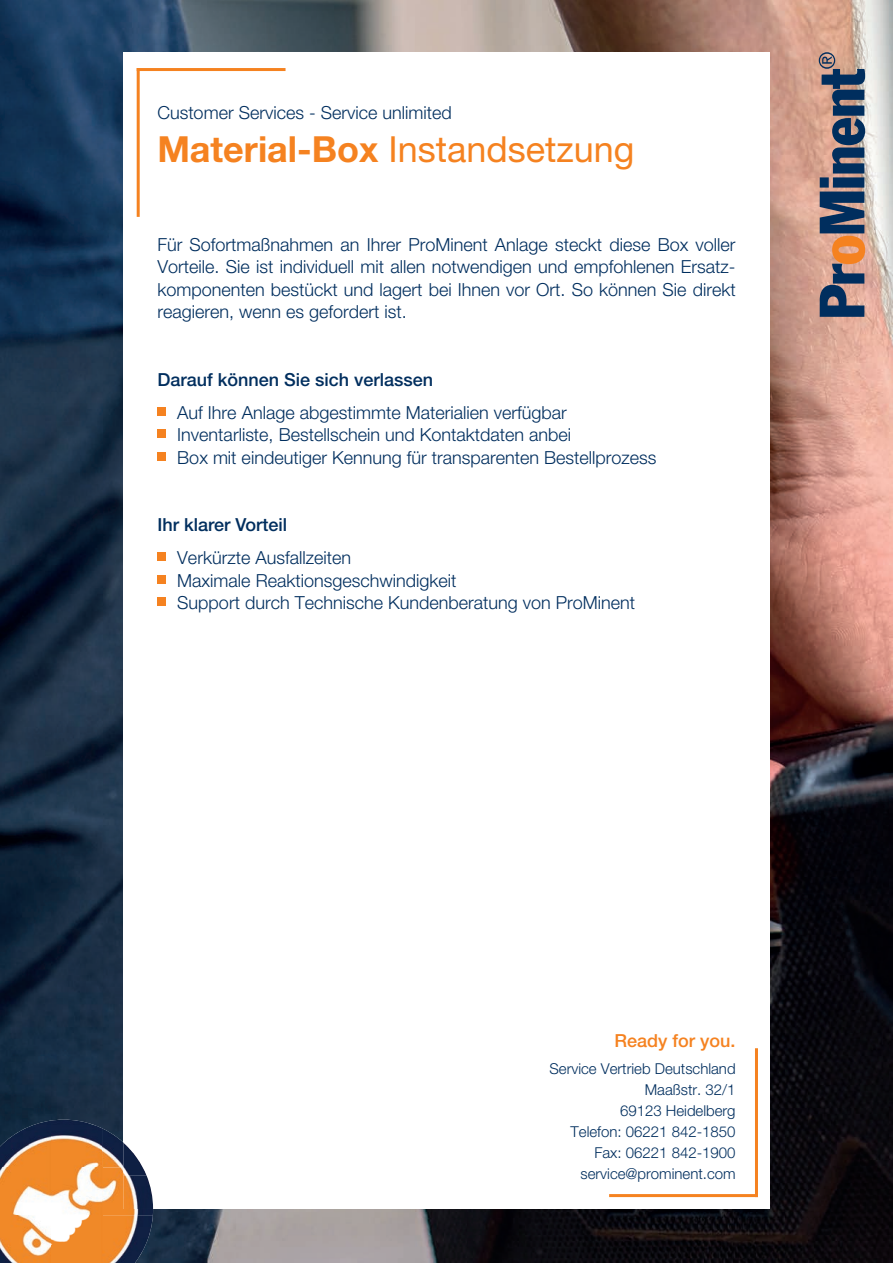
<style>
.page{position:relative;width:893px;height:1263px;background:#fff}
.page>*{position:absolute;margin:0;border:0;box-sizing:border-box;transform-origin:0 0}
.t1{font:36px "Helvetica Neue";color:#f58220}
.t2{font:300 18px/22.5px "Helvetica Neue";color:#002e5e}
.t3{font:500 18px "Helvetica Neue";color:#002e5e}
.t4{font:500 18px "Helvetica Neue";color:#f58220}
.t5{font:300 15px/21px "Helvetica Neue";color:#002e5e;text-align:right}
.s1{font-weight:700}
</style>
<div class="page">
<img style="left:0;top:0;width:893px;height:1263px">
<svg style="left:819px;top:52px;width:46px;height:265px"></svg>
<div style="left:123px;top:52px;width:647px;height:1157px;background:#fff"></div>
<div style="left:157px;top:407px;width:9px;height:8px;background:#f58220"></div>
<div style="left:157px;top:429px;width:9px;height:9px;background:#f58220"></div>
<div style="left:157px;top:452px;width:9px;height:8px;background:#f58220"></div>
<div style="left:157px;top:552px;width:9px;height:9px;background:#f58220"></div>
<div style="left:157px;top:575px;width:9px;height:8px;background:#f58220"></div>
<div style="left:157px;top:597px;width:9px;height:9px;background:#f58220"></div>
<img style="left:0;top:1120px;width:102px;height:47px">
<img style="left:102px;top:1128px;width:21px;height:39px">
<img style="left:0;top:1167px;width:153px;height:96px">
<img style="left:123px;top:1142px;width:24px;height:34px">
<img style="left:123px;top:1176px;width:30px;height:33px">
<hr style="left:137px;top:68px;width:3px;height:149px;background:#f58220">
<hr style="left:137px;top:68px;width:149px;height:3px;background:#f58220">
<hr style="left:609px;top:1194px;width:149px;height:3px;background:#f58220">
<hr style="left:755px;top:1048px;width:3px;height:149px;background:#f58220">
<p class="t2" style="left:157px;top:101px;width:296px">Customer Services - Service unlimited</p>
<h1 class="t1" style="left:157px;top:128px;width:479px"><span class="s1">Material-Box</span> Instandsetzung</h1>
<p class="t2" style="left:157px;top:232px;width:580px;text-align:justify">Für Sofortmaßnahmen an Ihrer ProMinent Anlage steckt diese Box voller Vorteile. Sie ist individuell mit allen notwendigen und empfohlenen Ersatz&shy;komponenten bestückt und lagert bei Ihnen vor Ort. So können Sie direkt reagieren, wenn es gefordert ist.</p>
<p class="t3" style="left:157px;top:368px;width:277px">Darauf können Sie sich verlassen</p>
<p class="t2" style="left:177px;top:400px;width:481px">Auf Ihre Anlage abgestimmte Materialien verfügbar<br>Inventarliste, Bestellschein und Kontaktdaten anbei<br>Box mit eindeutiger Kennung für transparenten Bestellprozess</p>
<p class="t3" style="left:157px;top:514px;width:131px">Ihr klarer Vorteil</p>
<p class="t2" style="left:177px;top:546px;width:459px">Verkürzte Ausfallzeiten<br>Maximale Reaktionsgeschwindigkeit<br>Support durch Technische Kundenberatung von ProMinent</p>
<p class="t4" style="left:615px;top:1030px;width:123px">Ready for you.</p>
<p class="t5" style="left:549px;top:1058px;width:188px">Service Vertrieb Deutschland<br>Maaßstr. 32/1<br>69123 Heidelberg<br>Telefon: 06221 842-1850<br>Fax: 06221 842-1900 service@prominent.com</p>
</div>
